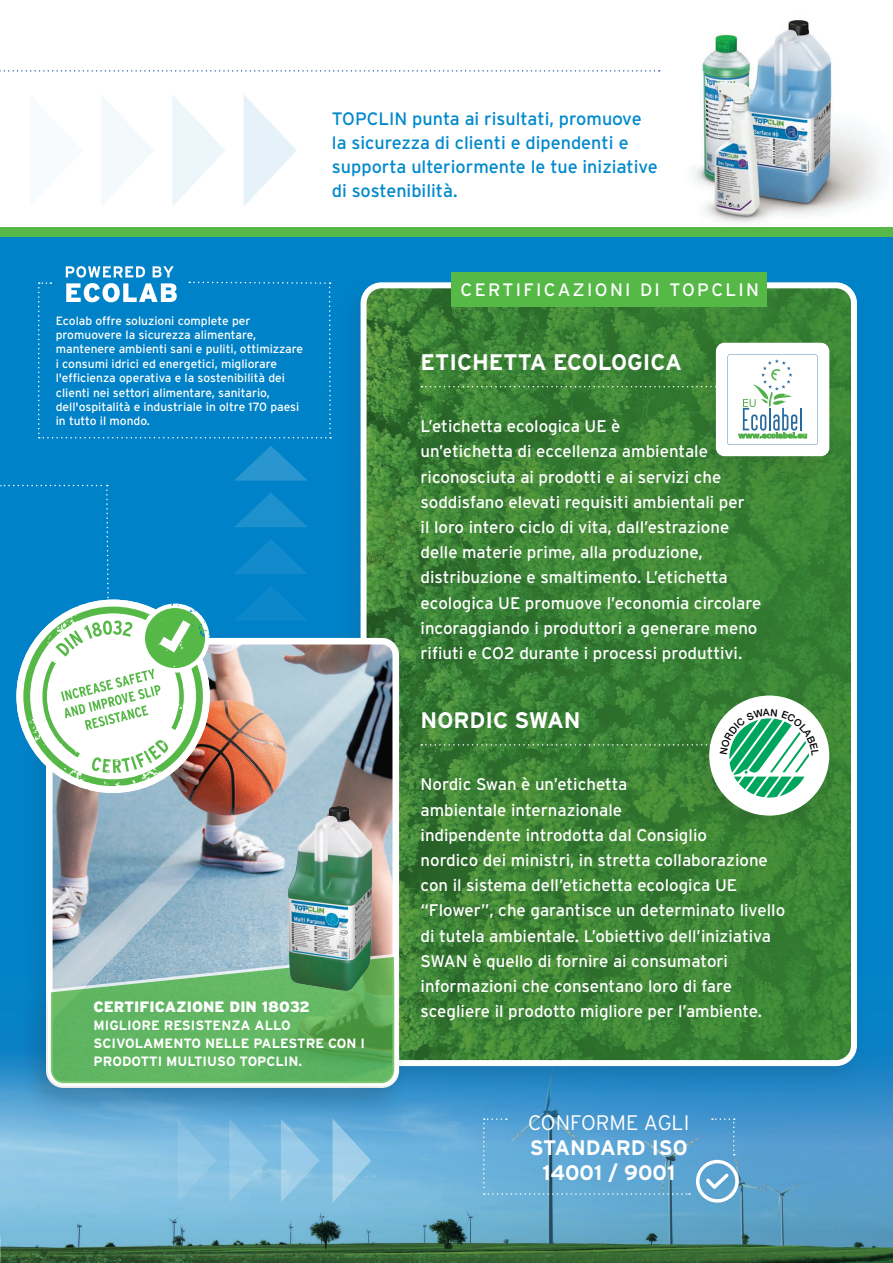
<style>
.page{position:relative;width:893px;height:1263px;background:#fff}
.page>*{position:absolute;margin:0;border:0;box-sizing:border-box;transform-origin:0 0}
.t1{font:700 22.5px "Interstate";color:#fff}
.t2{font:700 21px/25.2px "Interstate";color:#fff;text-align:center}
.t3{font:18px/24px "Interstate";color:#0089cc}
.t4{font:18px "Interstate";letter-spacing:.13em;color:#fff}
.t5{font:16.8px/25.2px "Interstate";color:#fff}
.t6{font:900 15px "Interstate";color:#fff}
.t7{font:700 13.5px/18px "Interstate";color:#fff}
.t8{font:12px/14.4px "Interstate";color:#fff}
.s1{font-weight:300}
</style>
<div class="page">
<div style="left:0;top:231px;width:893px;height:1032px;background:#0082c8"></div>
<svg style="left:0;top:1046px;width:893px;height:217px;background:#5e9fb9"></svg>
<div style="left:335px;top:275px;width:534px;height:820px;background:#231f20;opacity:.12"></div>
<img style="left:364px;top:285px;width:490px;height:778px">
<div style="left:361px;top:282px;width:496px;height:784px;border:6px solid #fff;border-radius:18px"></div>
<div style="left:452px;top:272px;width:315px;height:35px;background:#56b947"></div>
<div style="left:684px;top:688px;width:157px;height:156px;background:#231f20;opacity:.12"></div>
<div style="left:709px;top:695px;width:120px;height:121px;background:#fff;border-radius:50%"></div>
<div style="left:690px;top:335px;width:152px;height:151px;background:#231f20;opacity:.12"></div>
<div style="left:716px;top:343px;width:113px;height:113px;background:#fff;border-radius:8px"></div>
<svg style="left:421px;top:351px;width:397px;height:98px"></svg>
<hr style="left:800px;top:408px;width:2px;height:22px;background:#26699e">
<svg style="left:333px;top:1121px;width:38px;height:81px;background:#8bc2e3"></svg>
<svg style="left:281px;top:1121px;width:39px;height:81px;background:#8ac2e3"></svg>
<svg style="left:229px;top:1121px;width:39px;height:81px;background:#88c2e3"></svg>
<svg style="left:178px;top:1121px;width:38px;height:81px;background:#8ac3e3"></svg>
<svg style="left:0;top:70px;width:620px;height:136px"></svg>
<div style="left:0;top:227px;width:893px;height:9px;background:#56b947"></div>
<img style="left:621px;top:20px;width:272px;height:217px">
<div style="left:20px;top:946px;width:391px;height:173px;background:#231f20;opacity:.12"></div>
<svg style="left:46px;top:1021px;width:353px;height:67px"></svg>
<img style="left:396px;top:776px;width:19px;height:245px">
<svg style="left:38px;top:266px;width:294px;height:172px"></svg>
<img style="left:0;top:446px;width:396px;height:639px">
<svg style="left:696px;top:1118px;width:43px;height:84px;background:#6fadd7"></svg>
<svg style="left:483px;top:1118px;width:207px;height:77px;background:#5ea5d2"></svg>
<svg style="left:421px;top:709px;width:404px;height:88px"></svg>
<p class="t3" style="left:332px;top:107px;width:327px">TOPCLIN punta ai risultati, promuove la sicurezza di clienti e dipendenti e supporta ulteriormente le tue iniziative di sostenibilità.</p>
<p class="t8" style="left:56px;top:313px;width:249px">Ecolab offre soluzioni complete per promuovere la sicurezza alimentare, mantenere ambienti sani e puliti, ottimizzare i consumi idrici ed energetici, migliorare l'efficienza operativa e la sostenibilità dei clienti nei settori alimentare, sanitario, dell'ospitalità e industriale in oltre 170 paesi in tutto il mondo.</p>
<p class="t6" style="left:94px;top:998px;width:218px">CERTIFICAZIONE DIN 18032</p>
<p class="t7" style="left:94px;top:1016px;width:273px">MIGLIORE RESISTENZA ALLO<br>SCIVOLAMENTO NELLE PALESTRE CON I<br>PRODOTTI MULTIUSO TOPCLIN.</p>
<p class="t4" style="left:461px;top:280px;width:300px">CERTIFICAZIONI DI TOPCLIN</p>
<p class="t1" style="left:421px;top:349px;width:263px">ETICHETTA ECOLOGICA</p>
<p class="t5" style="left:421px;top:413px;width:342px">L’etichetta ecologica UE è<br>un’etichetta di eccellenza ambientale riconosciuta ai prodotti e ai servizi che soddisfano elevati requisiti ambientali per<br>il loro intero ciclo di vita, dall’estrazione delle materie prime, alla produzione, distribuzione e smaltimento. L’etichetta ecologica UE promuove l’economia circolare incoraggiando i produttori a generare meno rifiuti e CO2 durante i processi produttivi.</p>
<p class="t1" style="left:421px;top:708px;width:162px">NORDIC SWAN</p>
<p class="t5" style="left:421px;top:772px;width:366px">Nordic Swan è un’etichetta<br>ambientale internazionale<br>indipendente introdotta dal Consiglio<br>nordico dei ministri, in stretta collaborazione con il sistema dell’etichetta ecologica UE “Flower”, che garantisce un determinato livello di tutela ambientale. L’obiettivo dell’iniziativa SWAN è quello di fornire ai consumatori informazioni che consentano loro di fare scegliere il prodotto migliore per l’ambiente.</p>
<p class="t2" style="left:528px;top:1110px;width:163px"><span class="s1">CONFORME AGLI<br></span>STANDARD ISO<br>14001 / 9001</p>
</div>
